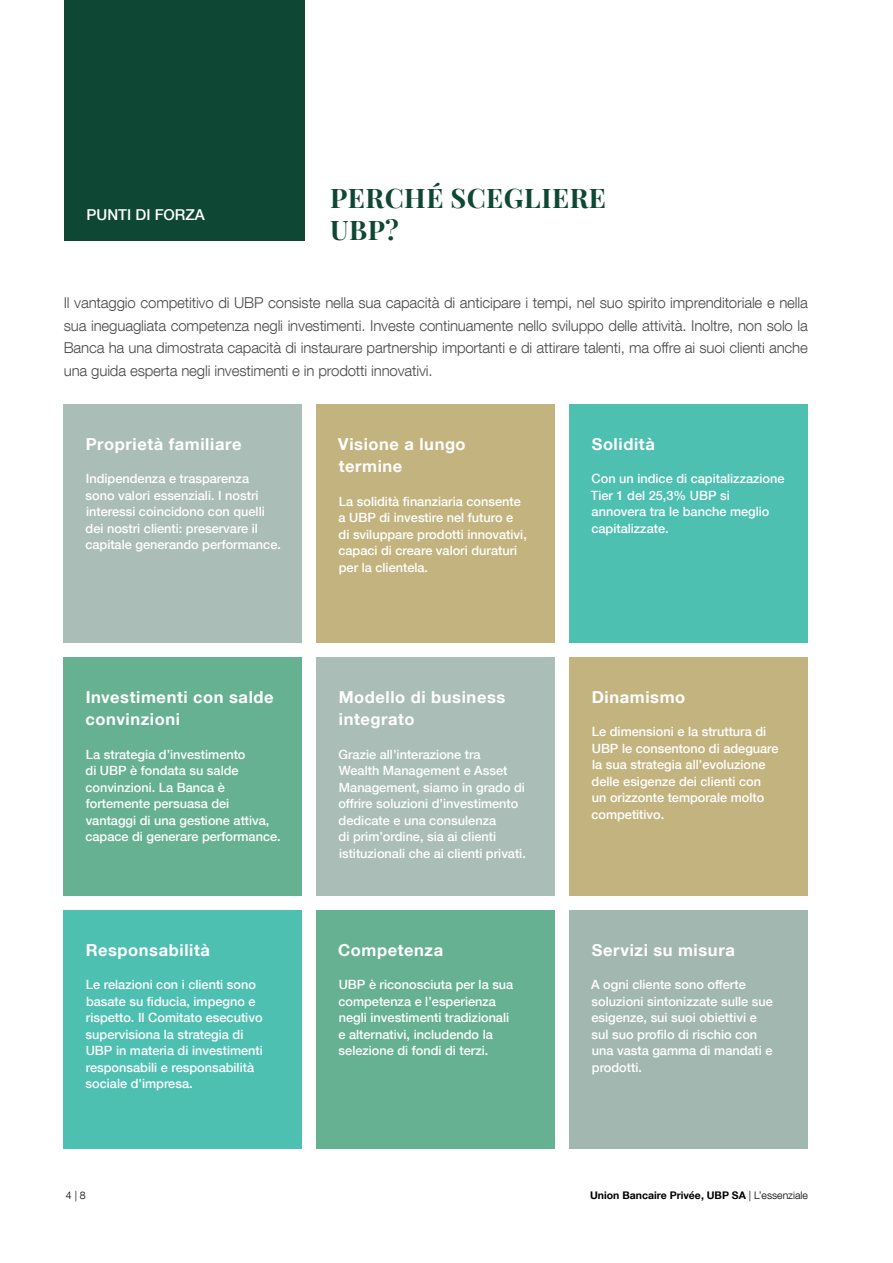
<style>
.page{position:relative;width:893px;height:1263px;background:#fff}
.page>*{position:absolute;margin:0;border:0;box-sizing:border-box;transform-origin:0 0}
.t1{font:700 27px/32.4px "Playfair Display";letter-spacing:.02em;color:#0f4735}
.t2{font:700 16.5px/22.5px "Helvetica Neue LT Com";letter-spacing:.035em;color:#fff}
.t3{font:300 15px/22.5px "Helvetica Neue LT Com";letter-spacing:-.01em;color:#4a4a49;text-align:justify}
.t4{font:500 15px "Helvetica Neue LT Com";color:#fff}
.t5{font:500 12.75px/16.5px "Helvetica Neue LT Com";color:#fff}
.t6{font:700 10.5px "Helvetica Neue LT Com";color:#000}
.t7{font:300 10.5px "Helvetica Neue LT Com";color:#000}
.s1{font-weight:300}
</style>
<div class="page">
<div style="left:64px;top:0;width:241px;height:241px;background:#0f4735"></div>
<div style="left:317px;top:404px;width:238px;height:238px;background:#c3b37f"></div>
<div style="left:317px;top:910px;width:238px;height:238px;background:#66b192"></div>
<div style="left:317px;top:657px;width:238px;height:238px;background:#aabdb6"></div>
<div style="left:64px;top:404px;width:238px;height:238px;background:#aabdb6"></div>
<div style="left:64px;top:910px;width:238px;height:238px;background:#4dc0b1"></div>
<div style="left:64px;top:657px;width:238px;height:238px;background:#66b192"></div>
<div style="left:570px;top:404px;width:238px;height:238px;background:#4dc0b1"></div>
<div style="left:570px;top:910px;width:238px;height:238px;background:#a2b7af"></div>
<div style="left:570px;top:657px;width:238px;height:238px;background:#c3b37f"></div>
<p class="t4" style="left:87px;top:205px;width:120px">PUNTI DI FORZA</p>
<h1 class="t1" style="left:330px;top:179px;width:277px">PERCHÉ SCEGLIERE<br>UBP?</h1>
<p class="t3" style="left:64px;top:291px;width:746px">Il vantaggio competitivo di UBP consiste nella sua capacità di anticipare i tempi, nel suo spirito imprenditoriale e nella sua ineguagliata competenza negli investimenti. Investe continuamente nello sviluppo delle attività. Inoltre, non solo la Banca ha una dimostrata capacità di instaurare partnership importanti e di attirare talenti, ma offre ai suoi clienti anche una guida esperta negli investimenti e in prodotti innovativi.</p>
<p class="t2" style="left:86px;top:432px;width:157px">Proprietà familiare</p>
<p class="t5" style="left:85px;top:470px;width:197px">Indipendenza e trasparenza<br>sono valori essenziali. I nostri interessi coincidono con quelli dei nostri clienti: preservare il capitale generando performance.</p>
<p class="t2" style="left:86px;top:685px;width:190px">Investimenti con salde convinzioni</p>
<p class="t5" style="left:85px;top:746px;width:197px">La strategia d’investimento<br>di UBP è fondata su salde convinzioni. La Banca è fortemente persuasa dei vantaggi di una gestione attiva, capace di generare performance.</p>
<p class="t2" style="left:86px;top:938px;width:126px">Responsabilità</p>
<p class="t5" style="left:86px;top:976px;width:179px">Le relazioni con i clienti sono basate su fiducia, impegno e rispetto. Il Comitato esecutivo supervisiona la strategia di<br>UBP in materia di investimenti responsabili e responsabilità sociale d’impresa.</p>
<p class="t2" style="left:338px;top:432px;width:129px">Visione a lungo termine</p>
<p class="t5" style="left:338px;top:493px;width:190px">La solidità finanziaria consente a UBP di investire nel futuro e di sviluppare prodotti innovativi, capaci di creare valori duraturi per la clientela.</p>
<p class="t2" style="left:339px;top:685px;width:168px">Modello di business integrato</p>
<p class="t5" style="left:338px;top:746px;width:189px">Grazie all’interazione tra<br>Wealth Management e Asset<br>Management, siamo in grado di offrire soluzioni d’investimento dedicate e una consulenza<br>di prim’ordine, sia ai clienti istituzionali che ai clienti privati.</p>
<p class="t2" style="left:338px;top:938px;width:106px">Competenza</p>
<p class="t5" style="left:338px;top:976px;width:176px">UBP è riconosciuta per la sua competenza e l’esperienza negli investimenti tradizionali e alternativi, includendo la selezione di fondi di terzi.</p>
<p class="t2" style="left:592px;top:432px;width:65px">Solidità</p>
<p class="t5" style="left:591px;top:470px;width:195px">Con un indice di capitalizzazione<br>Tier 1 del 25,3% UBP si annovera tra le banche meglio capitalizzate.</p>
<p class="t2" style="left:592px;top:685px;width:95px">Dinamismo</p>
<p class="t5" style="left:591px;top:723px;width:189px">Le dimensioni e la struttura di<br>UBP le consentono di adeguare la sua strategia all’evoluzione delle esigenze dei clienti con<br>un orizzonte temporale molto competitivo.</p>
<p class="t2" style="left:592px;top:938px;width:145px">Servizi su misura</p>
<p class="t5" style="left:591px;top:976px;width:183px">A ogni cliente sono offerte soluzioni sintonizzate sulle sue esigenze, sui suoi obiettivi e sul suo profilo di rischio con una vasta gamma di mandati e prodotti.</p>
<p class="t7" style="left:66px;top:1189px;width:21px">4 | 8</p>
<p class="t6" style="left:590px;top:1189px;width:219px">Union Bancaire Privée, UBP SA <span class="s1">| L’essenziale</span></p>
</div>
